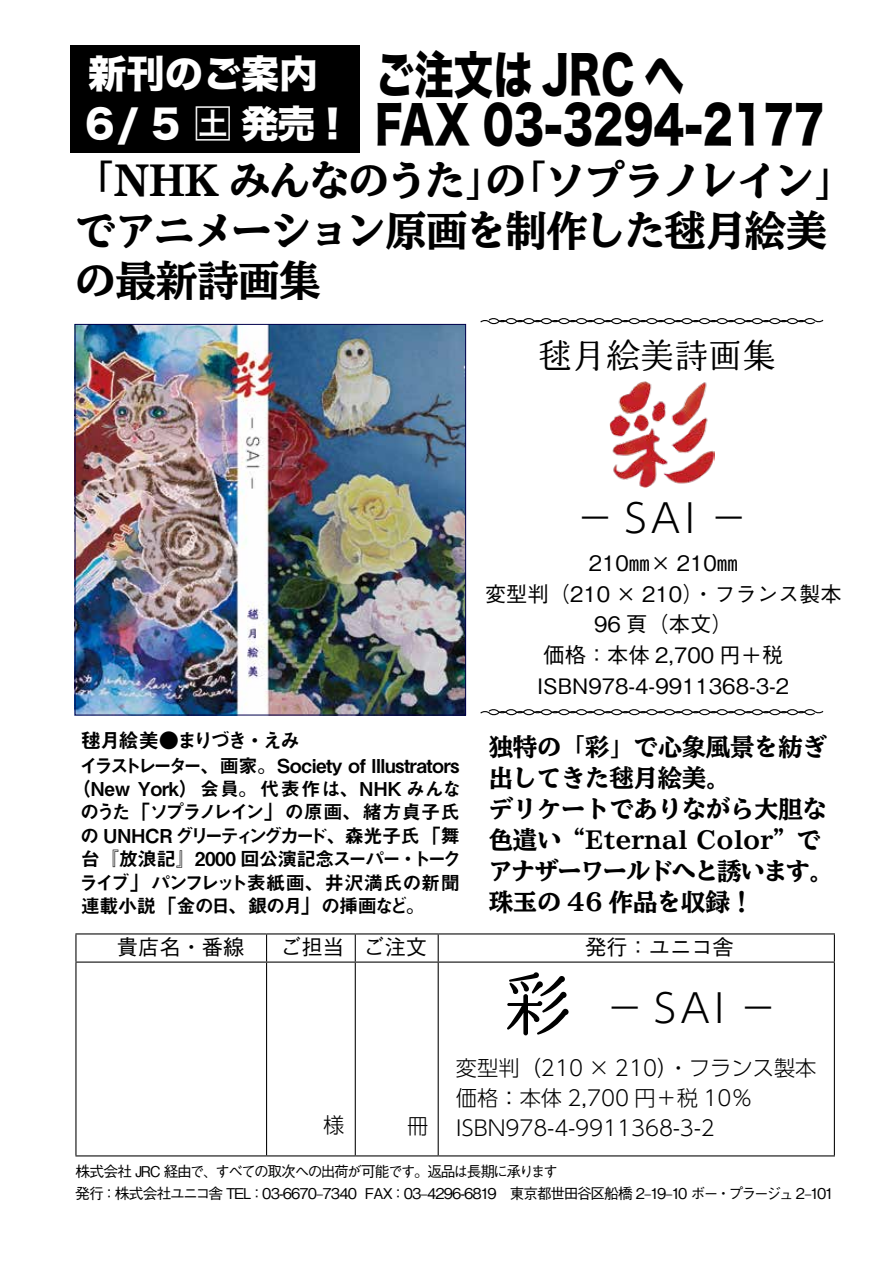
<style>
.page{position:relative;width:893px;height:1263px;background:#fff}
.page>*{position:absolute;margin:0;border:0;box-sizing:border-box;transform-origin:0 0}
.t1{font:69.15px "Kinuta Marumin Old Std N R";color:#000}
.t2{font:51.15px/49.9px "Hira Kaku Std W8";color:#000;scale:.77 1}
.t3{font:800 41.4px/49.9px "TBUD Min Std";letter-spacing:-.045em;color:#000}
.t4{font:300 39.3px "UD Shin Go Pr 6 N";letter-spacing:.1em;color:#000}
.t5{font:38.25px/49.1px "Hiragino Sans W8";color:#fff}
.t6{font:34.05px "Kinuta Marumin Old Std N R";color:#000}
.t7{font:800 24.45px/30.9px "TBUD Min Std";letter-spacing:-.015em;color:#000}
.t8{font:500 21.3px/30.9px "Gothic BBB Pr 6 N";color:#000;text-align:center}
.t9{font:300 21.3px/29.7px "UD Shin Go Pr 6 N";color:#000}
.t10{font:20.25px "Midashi Go Pr 6 N MB31";letter-spacing:-.12em;color:#000}
.t11{font:19.2px/23.4px "Midashi Go Pr 6 N MB31";letter-spacing:-.025em;color:#000;text-align:right}
.t12{font:500 14.85px "Gothic BBB Pr 6 N";letter-spacing:-.09em;color:#000}
.t13{font:500 14.85px "Gothic BBB Pr 6 N";letter-spacing:-.065em;color:#000}
.t14{font:500 14.85px "Gothic BBB Pr 6 N";letter-spacing:-.135em;color:#000}
.s1{font-family:"Hiragino Sans W5"}
</style>
<div class="page">
<hr style="left:75px;top:933px;width:192px;height:1px;background:#000">
<svg style="left:75px;top:934px;width:1px;height:27px"></svg>
<hr style="left:267px;top:933px;width:88px;height:1px;background:#000">
<svg style="left:266px;top:934px;width:1px;height:27px"></svg>
<hr style="left:355px;top:933px;width:83px;height:1px;background:#000">
<svg style="left:355px;top:934px;width:1px;height:27px"></svg>
<hr style="left:438px;top:933px;width:397px;height:1px;background:#000">
<svg style="left:438px;top:934px;width:1px;height:27px"></svg>
<svg style="left:834px;top:934px;width:1px;height:27px"></svg>
<hr style="left:75px;top:961px;width:192px;height:2px;background:#000">
<hr style="left:75px;top:963px;width:1px;height:192px;background:#000">
<hr style="left:267px;top:961px;width:88px;height:2px;background:#000">
<hr style="left:266px;top:963px;width:1px;height:192px;background:#000">
<hr style="left:355px;top:961px;width:83px;height:2px;background:#000">
<hr style="left:355px;top:963px;width:1px;height:192px;background:#000">
<hr style="left:438px;top:961px;width:397px;height:2px;background:#000">
<hr style="left:438px;top:963px;width:1px;height:192px;background:#000">
<hr style="left:834px;top:963px;width:1px;height:192px;background:#000">
<hr style="left:75px;top:1155px;width:192px;height:1px;background:#000">
<hr style="left:267px;top:1155px;width:88px;height:1px;background:#000">
<hr style="left:355px;top:1155px;width:83px;height:1px;background:#000">
<hr style="left:438px;top:1155px;width:397px;height:1px;background:#000">
<div style="left:70px;top:46px;width:289px;height:107px;background:#000"></div>
<img style="left:77px;top:326px;width:387px;height:387px">
<svg style="left:480px;top:318px;width:344px;height:7px"></svg>
<svg style="left:480px;top:709px;width:344px;height:7px"></svg>
<div style="left:75px;top:324px;width:391px;height:391px;border:1px solid #00004b"></div>
<img style="left:610px;top:381px;width:104px;height:107px">
<h3 class="t5" style="left:81px;top:51px;width:273px">新刊のご案内<br>６/５<span class="s1">土</span>発売!</h3>
<h2 class="t2" style="left:375px;top:51px;width:585px">ご注文は JRC へ<br>FAX 03-3294-2177</h2>
<h3 class="t3" style="left:74px;top:157px;width:783px">「NHK みんなのうた 「の」 ソプラノレイン「でアニメーション原画を制作した毬月絵美の最新詩画集</h3>
<h3 class="t6" style="left:538px;top:337px;width:240px">毬月絵美詩画集</h3>
<h3 class="t4" style="left:576px;top:487px;width:174px">−SAI −</h3>
<p class="t8" style="left:485px;top:546px;width:358px">210㎜× 210㎜<br>変型判（210 × 210）・フランス製本<br>96 頁（本文(<br>価格：本体 2,700 円＋税<br>ISBN978-4-9911368-3-2</p>
<p class="t10" style="left:81px;top:724px;width:221px">毬月絵美●まりづき・えみ</p>
<p class="t11" style="left:72px;top:753px;width:391px">イラストレーター、画家。Society of Illustrators（New York）会員。代表作は、NHK みんなのうた「ソプラノレイン」の原画、緒方貞子氏の UNHCR グリーティングカード、森光子氏「舞トーク</p>
<p class="t11" style="left:79px;top:846px;width:382px;text-align:left">台『放浪記』2000 回公演記念スーパー・<br>ライブ」パンフレット表紙画、井沢満氏の新聞連載小説「金の日、銀の月」の挿画など。</p>
<p class="t7" style="left:488px;top:732px;width:347px">独特の「彩」で心象風景を紡ぎ出してきた毬月絵美。<br>デリケートでありながら大胆な色遣い“Eternal Color”でアナザーワールドへと誘います。珠玉の 46 作品を収録!</p>
<p class="t8" style="left:117px;top:930px;width:129px">貴店名・番線</p>
<p class="t8" style="left:280px;top:930px;width:65px">ご担当</p>
<p class="t8" style="left:363px;top:930px;width:65px">ご注文</p>
<p class="t8" style="left:585px;top:930px;width:150px">発行：ユニコ舎</p>
<h1 class="t1" style="left:503px;top:966px;width:71px">彩</h1>
<h3 class="t4" style="left:605px;top:976px;width:174px">−SAI −</h3>
<p class="t9" style="left:323px;top:1109px;width:23px">様</p>
<p class="t9" style="left:407px;top:1110px;width:23px">冊</p>
<p class="t9" style="left:456px;top:1052px;width:362px">変型判（210 × 210）・フランス製本価格：本体 2,700 円＋税 10％<br>ISBN978-4-9911368-3-2</p>
<p class="t12" style="left:76px;top:1159px;width:144px">株式会社 JRC 経由で、</p>
<p class="t12" style="left:215px;top:1159px;width:344px">すべての取次への出荷が可能です。返品は長期に承ります</p>
<p class="t13" style="left:75px;top:1181px;width:283px">発行：株式会社ユニコ舎 TEL：03-6670–7340</p>
<p class="t14" style="left:728px;top:1181px;width:107px">プラージュ –2 101</p>
<p class="t12" style="left:365px;top:1181px;width:355px">FAX：03–4296-6819　東京都世田谷区船橋 –2 19–10 ボー</p>
<p class="t12" style="left:716px;top:1181px;width:16px">・</p>
</div>
